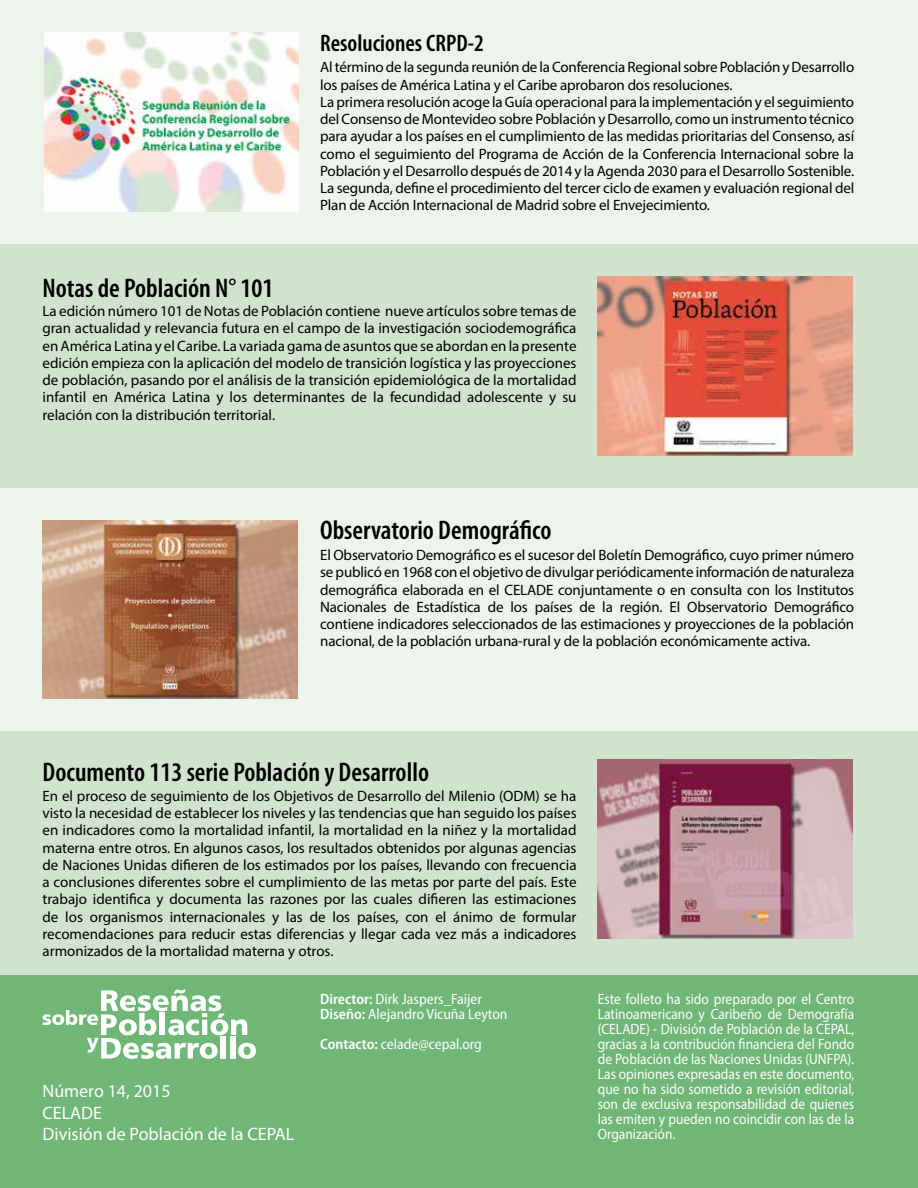
<style>
.page{position:relative;width:918px;height:1188px;background:#fff}
.page>*{position:absolute;margin:0;border:0;box-sizing:border-box;transform-origin:0 0}
.t1{font:600 condensed 27px "Myriad Pro";color:#000}
.t2{font:600 condensed 24px "Myriad Pro";color:#000}
.t3{font:18px/21.6px "Myriad Pro";color:#fff}
.t4{font:15px/17.2px "Myriad Pro";letter-spacing:-.01em;color:#000;text-align:justify}
.t5{font:15px/15px "Myriad Pro";color:#fff;text-align:justify;scale:.9 1}
.t6{font:semi-condensed 15px/15px "Myriad Pro";color:#fff}
.s1{font-weight:600}
</style>
<div class="page">
<div style="left:0;top:488px;width:918px;height:244px;background:#edf4ec"></div>
<div style="left:0;top:732px;width:918px;height:243px;background:#d1e3cf"></div>
<div style="left:0;top:975px;width:918px;height:213px;background:#6fb677"></div>
<div style="left:0;top:244px;width:918px;height:244px;background:#d1e3cf"></div>
<div style="left:0;top:0;width:918px;height:244px;background:#edf4ec"></div>
<img style="left:598px;top:276px;width:255px;height:179px">
<img style="left:598px;top:760px;width:255px;height:179px">
<img style="left:44px;top:33px;width:255px;height:178px">
<img style="left:43px;top:520px;width:254px;height:179px">
<svg style="left:43px;top:990px;width:213px;height:69px"></svg>
<h2 class="t2" style="left:320px;top:30px;width:165px">Resoluciones CRPD-2</h2>
<h1 class="t1" style="left:43px;top:273px;width:232px">Notas de Población N° 101</h1>
<p class="t4" style="left:320px;top:58px;width:536px;text-align:left">Al término de la segunda reunión de la Conferencia Regional sobre Población y Desarrollo los países de América Latina y el Caribe aprobaron dos resoluciones.<br>La primera resolución acoge la Guía operacional para la implementación y el seguimiento del Consenso de Montevideo sobre Población y Desarrollo, como un instrumento técnico para ayudar a los países en el cumplimiento de las medidas prioritarias del Consenso, así como el seguimiento del Programa de Acción de la Conferencia Internacional sobre la Población y el Desarrollo después de 2014 y la Agenda 2030 para el Desarrollo Sostenible.<br>La segunda, define el procedimiento del tercer ciclo de examen y evaluación regional del Plan de Acción Internacional de Madrid sobre el Envejecimiento.</p>
<p class="t4" style="left:43px;top:302px;width:536px">La edición número 101 de Notas de Población contiene nueve artículos sobre temas de gran actualidad y relevancia futura en el campo de la investigación sociodemográfica en América Latina y el Caribe. La variada gama de asuntos que se abordan en la presente edición empieza con la aplicación del modelo de transición logística y las proyecciones de población, pasando por el análisis de la transición epidemiológica de la mortalidad infantil en América Latina y los determinantes de la fecundidad adolescente y su relación con la distribución territorial.</p>
<h1 class="t1" style="left:320px;top:515px;width:233px">Observatorio Demográfico</h1>
<p class="t4" style="left:320px;top:546px;width:536px">El Observatorio Demográfico es el sucesor del Boletín Demográfico, cuyo primer número se publicó en 1968 con el objetivo de divulgar periódicamente información de naturaleza demográfica elaborada en el CELADE conjuntamente o en consulta con los Institutos Nacionales de Estadística de los países de la región. El Observatorio Demográfico contiene indicadores seleccionados de las estimaciones y proyecciones de la población nacional, de la población urbana-rural y de la población económicamente activa.</p>
<h1 class="t1" style="left:43px;top:758px;width:388px">Documento 113 serie Población y Desarrollo</h1>
<p class="t4" style="left:43px;top:787px;width:536px">En el proceso de seguimiento de los Objetivos de Desarrollo del Milenio (ODM) se ha visto la necesidad de establecer los niveles y las tendencias que han seguido los países en indicadores como la mortalidad infantil, la mortalidad en la niñez y la mortalidad materna entre otros. En algunos casos, los resultados obtenidos por algunas agencias de Naciones Unidas difieren de los estimados por los países, llevando con frecuencia a conclusiones diferentes sobre el cumplimiento de las metas por parte del país. Este trabajo identifica y documenta las razones por las cuales difieren las estimaciones de los organismos internacionales y las de los países, con el ánimo de formular recomendaciones para reducir estas diferencias y llegar cada vez más a indicadores armonizados de la mortalidad materna y otros.</p>
<p class="t3" style="left:43px;top:1080px;width:253px">Número 14, 2015<br>CELADE<br>División de Población de la CEPAL</p>
<p class="t6" style="left:320px;top:991px;width:189px"><span class="s1">Director:</span> Dirk Jaspers_Faijer<br><span class="s1">Diseño:</span> Alejandro Vicuña Leyton</p>
<p class="t6" style="left:320px;top:1036px;width:163px"><span class="s1">Contacto:</span> celade@cepal.org</p>
<p class="t5" style="left:598px;top:991px;width:286px">Este folleto ha sido preparado por el Centro Latinoamericano y Caribeño de Demografía (CELADE) - División de Población de la CEPAL, gracias a la contribución financiera del Fondo de Población de las Naciones Unidas (UNFPA).<br>Las opiniones expresadas en este documento, que no ha sido sometido a revisión editorial, son de exclusiva responsabilidad de quienes las emiten y pueden no coincidir con las de la Organización.</p>
</div>
